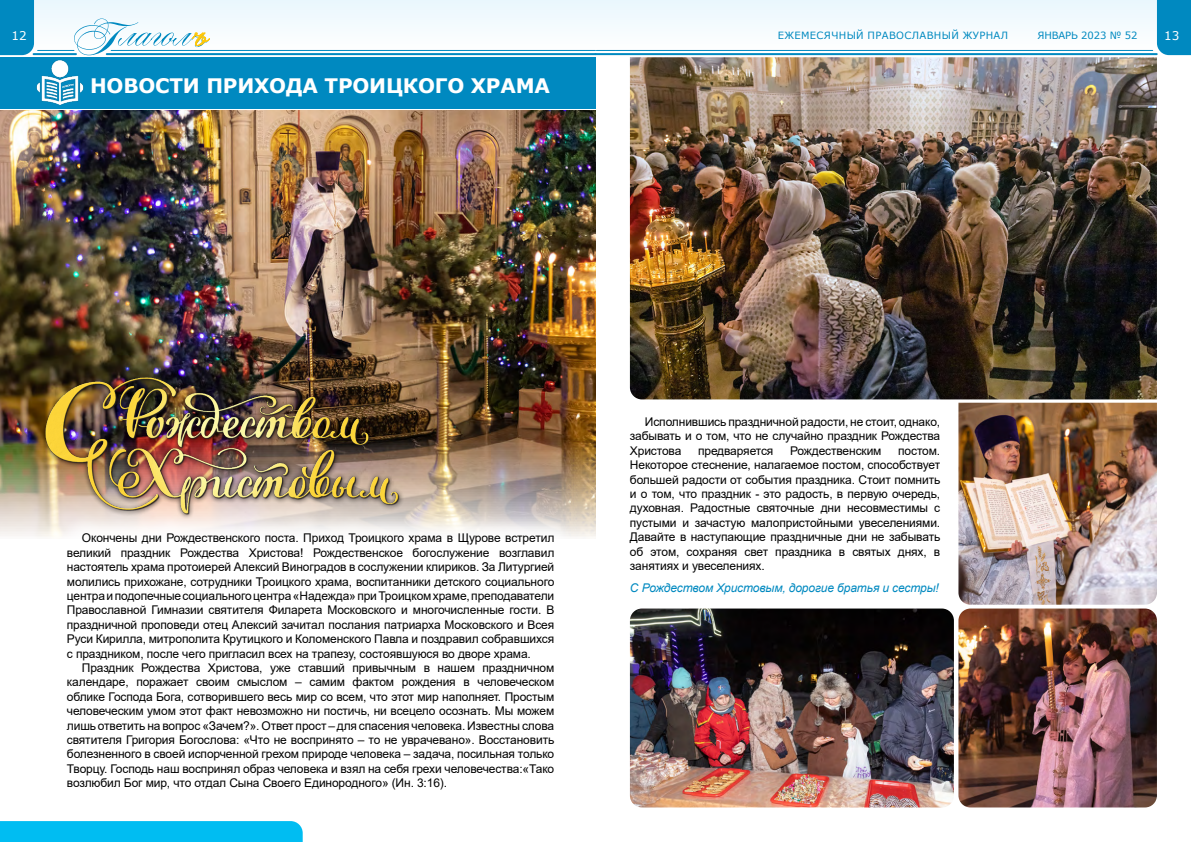
<style>
.page{position:relative;width:1191px;height:842px;background:#fff}
.page>*{position:absolute;margin:0;border:0;box-sizing:border-box;transform-origin:0 0}
.t1{font:700 20px "Verdana";letter-spacing:-.01em;color:#fff}
.t2{font:12px/14.4px "Arial";letter-spacing:-.01em;color:#000;text-align:justify}
.t3{font:italic 12px "Arial";letter-spacing:-.01em;color:#0089c0}
.t4{font:12px "Verdana";color:#fff}
.t5{font:10px "Verdana";letter-spacing:.035em;color:#0089c0}
.t6{font:10px "Verdana";letter-spacing:-.01em;color:#0089c0}
</style>
<div class="page">
<div style="left:0;top:0;width:1191px;height:50px;background:#f2fafe"></div>
<div style="left:771px;top:22px;width:244px;height:24px;background:#fff"></div>
<div style="left:0;top:0;width:34px;height:55px;background:#0089c0"></div>
<div style="left:1157px;top:0;width:34px;height:55px;background:#0089c0"></div>
<hr style="left:107px;top:53px;width:488px;height:2px;background:#0089c0">
<hr style="left:34px;top:53px;width:42px;height:2px;background:#0089c0">
<hr style="left:38px;top:50px;width:36px;height:1px;background:#0089c0">
<hr style="left:111px;top:50px;width:484px;height:1px;background:#0089c0">
<hr style="left:595px;top:53px;width:561px;height:2px;background:#0089c0">
<hr style="left:596px;top:50px;width:556px;height:1px;background:#0089c0">
<svg style="left:74px;top:19px;width:136px;height:36px"></svg>
<div style="left:0;top:57px;width:595px;height:51px;background:#0089c0"></div>
<div style="left:0;top:821px;width:303px;height:21px;background:#00bdf2"></div>
<img style="left:36px;top:60px;width:48px;height:45px">
<img style="left:0;top:111px;width:595px;height:426px">
<img style="left:630px;top:57px;width:527px;height:342px">
<img style="left:958px;top:608px;width:199px;height:199px">
<img style="left:630px;top:608px;width:324px;height:199px">
<img style="left:958px;top:403px;width:199px;height:202px">
<img style="left:38px;top:371px;width:367px;height:150px">
<div style="left:46px;top:512px;width:529px;height:299px;background:#fff"></div>
<p class="t4" style="left:12px;top:27px;width:17px">12</p>
<p class="t5" style="left:777px;top:28px;width:232px">ЕЖЕМЕСЯЧНЫЙ ПРАВОСЛАВНЫЙ ЖУРНАЛ</p>
<p class="t6" style="left:1037px;top:28px;width:102px">ЯНВАРЬ 2023 № 52</p>
<p class="t4" style="left:1164px;top:27px;width:17px">13</p>
<h1 class="t1" style="left:90px;top:71px;width:461px">НОВОСТИ ПРИХОДА ТРОИЦКОГО ХРАМА</h1>
<p class="t2" style="left:67px;top:531px;width:489px;text-indent:15px">Окончены дни Рождественского поста. Приход Троицкого храма в Щурове встретил великий праздник Рождества Христова! Рождественское богослужение возглавил настоятель храма протоиерей Алексий Виноградов в сослужении клириков. За Литургией молились прихожане, сотрудники Троицкого храма, воспитанники детского социального центра и подопечные социального центра «Надежда» при Троицком храме, преподаватели Православной Гимназии святителя Филарета Московского и многочисленные гости. В праздничной проповеди отец Алексий зачитал послания патриарха Московского и Всея Руси Кирилла, митрополита Крутицкого и Коломенского Павла и поздравил собравшихся с праздником, после чего пригласил всех на трапезу, состоявшуюся во дворе храма.</p>
<p class="t2" style="left:67px;top:660px;width:489px;text-indent:15px">Праздник Рождества Христова, уже ставший привычным в нашем праздничном календаре, поражает своим смыслом – самим фактом рождения в человеческом облике Господа Бога, сотворившего весь мир со всем, что этот мир наполняет. Простым человеческим умом этот факт невозможно ни постичь, ни всецело осознать. Мы можем лишь ответить на вопрос «Зачем?». Ответ прост – для спасения человека. Известны слова святителя Григория Богослова: «Что не воспринято – то не уврачевано». Восстановить болезненного в своей испорченной грехом природе человека – задача, посильная только Творцу. Господь наш воспринял образ человека и взял на себя грехи человечества:«Тако возлюбил Бог мир, что отдал Сына Своего Единородного» (Ин. 3:16).</p>
<p class="t2" style="left:630px;top:415px;width:312px;text-indent:15px">Исполнившись праздничной радости, не стоит, однако, забывать и о том, что не случайно праздник Рождества Христова</p>
<p class="t2" style="left:698px;top:443px;width:77px">предваряется</p>
<p class="t2" style="left:790px;top:443px;width:93px">Рождественским</p>
<p class="t2" style="left:630px;top:443px;width:312px;text-indent:268px">постом.<br>Некоторое стеснение, налагаемое постом, способствует большей радости от события праздника. Стоит помнить и о том, что праздник - это радость, в первую очередь, духовная. Радостные святочные дни несовместимы с пустыми и зачастую малопристойными увеселениями.<br>Давайте в наступающие праздничные дни не забывать об этом, сохраняя свет праздника в святых днях, в занятиях и увеселениях.</p>
<p class="t3" style="left:630px;top:580px;width:310px">С Рождеством Христовым, дорогие братья и сестры!</p>
</div>
